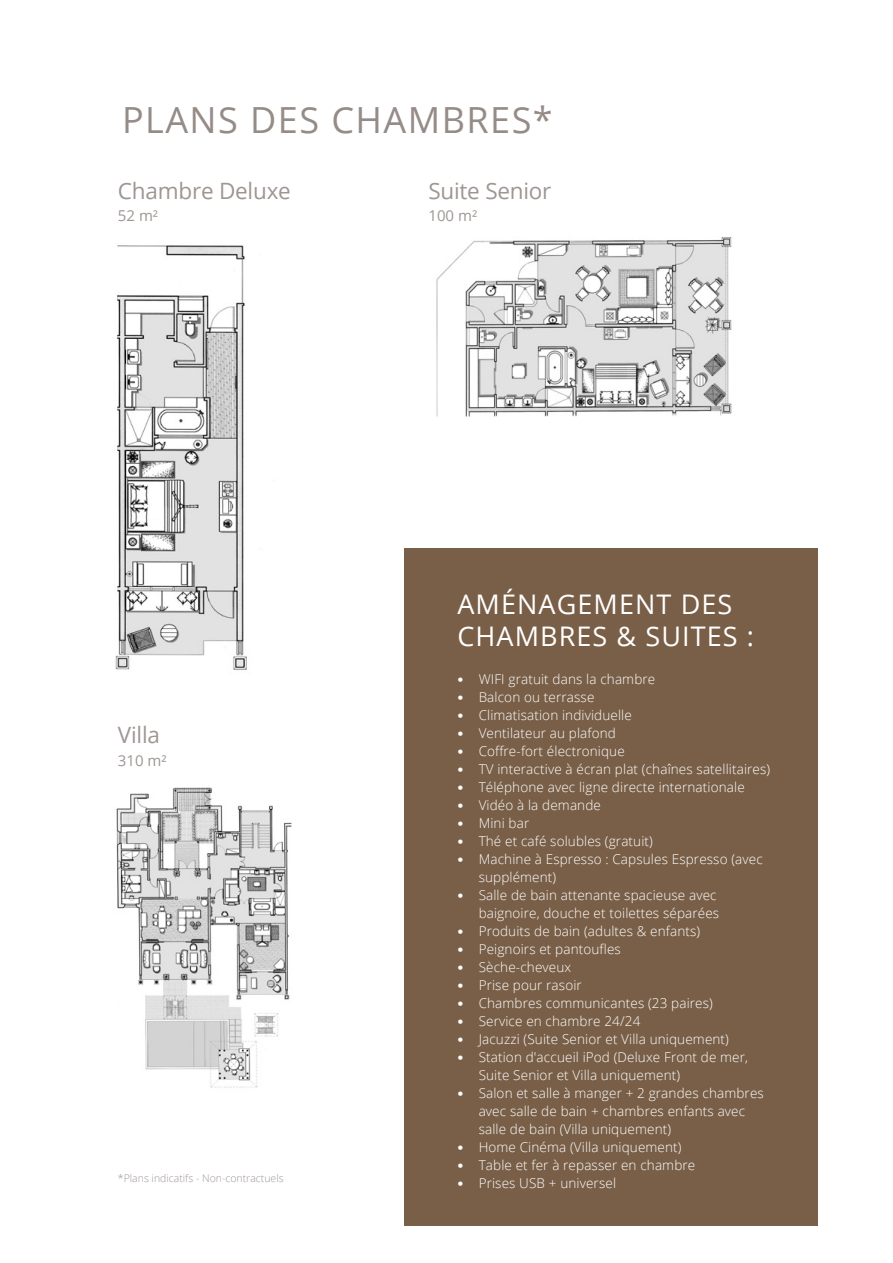
<style>
.page{position:relative;width:893px;height:1263px;background:#fff}
.page>*{position:absolute;margin:0;border:0;box-sizing:border-box;transform-origin:0 0}
.t1{font:36px "Open Sans";letter-spacing:.04em;color:#958b87}
.t2{font:27px/32.4px "Open Sans";letter-spacing:.04em;color:#fff}
.t3{font:22.5px "Open Sans";letter-spacing:-.01em;color:#9e9693}
.t4{font:15px "Open Sans";color:#9e9693}
.t5{font:300 13.5px/18px "Open Sans";letter-spacing:.01em;color:#fff}
.t6{font:300 10.5px "Open Sans";color:#9e9693}
.s1{font-family:"Kabel LT Std";font-weight:400;font-size:12px}
</style>
<div class="page">
<div style="left:404px;top:549px;width:414px;height:677px;background:#795f48"></div>
<img style="left:115px;top:245px;width:132px;height:425px">
<img style="left:436px;top:237px;width:296px;height:180px">
<img style="left:116px;top:787px;width:176px;height:301px">
<h1 class="t1" style="left:122px;top:95px;width:432px">PLANS DES CHAMBRES*</h1>
<h3 class="t3" style="left:118px;top:175px;width:174px">Chambre Deluxe</h3>
<p class="t4" style="left:118px;top:205px;width:42px">52 m²</p>
<h3 class="t3" style="left:428px;top:175px;width:125px">Suite Senior</h3>
<p class="t4" style="left:428px;top:205px;width:50px">100 m²</p>
<h3 class="t3" style="left:118px;top:720px;width:44px">Villa</h3>
<p class="t4" style="left:118px;top:750px;width:50px">310 m²</p>
<p class="t6" style="left:118px;top:1171px;width:167px">*Plans indicatifs - Non-contractuels</p>
<h2 class="t2" style="left:457px;top:587px;width:298px">AMÉNAGEMENT DES<br>CHAMBRES &amp; SUITES :</h2>
<p class="t5" style="left:457px;top:670px;width:199px"><span class="s1">•</span> WIFI gratuit dans la chambre</p>
<p class="t5" style="left:457px;top:688px;width:138px"><span class="s1">•</span> Balcon ou terrasse</p>
<p class="t5" style="left:457px;top:706px;width:176px"><span class="s1">•</span> Climatisation individuelle</p>
<p class="t5" style="left:457px;top:724px;width:160px"><span class="s1">•</span> Ventilateur au plafond</p>
<p class="t5" style="left:457px;top:742px;width:169px"><span class="s1">•</span> Coffre-fort électronique</p>
<p class="t5" style="left:457px;top:760px;width:314px"><span class="s1">•</span> TV interactive à écran plat (chaînes satellitaires)</p>
<p class="t5" style="left:457px;top:778px;width:289px"><span class="s1">•</span> Téléphone avec ligne directe internationale</p>
<p class="t5" style="left:457px;top:796px;width:145px"><span class="s1">•</span> Vidéo à la demande</p>
<p class="t5" style="left:457px;top:814px;width:73px"><span class="s1">•</span> Mini bar</p>
<p class="t5" style="left:457px;top:832px;width:197px"><span class="s1">•</span> Thé et café solubles (gratuit)</p>
<p class="t5" style="left:479px;top:850px;width:286px;text-indent:-21px"><span class="s1">•</span> Machine à Espresso : Capsules Espresso (avec supplément)</p>
<p class="t5" style="left:457px;top:886px;width:263px;text-align:right"><span class="s1">•</span> Salle de bain attenante spacieuse avec baignoire, douche et toilettes séparées</p>
<p class="t5" style="left:457px;top:922px;width:244px"><span class="s1">•</span> Produits de bain (adultes &amp; enfants)</p>
<p class="t5" style="left:457px;top:940px;width:165px"><span class="s1">•</span> Peignoirs et pantoufles</p>
<p class="t5" style="left:457px;top:958px;width:115px"><span class="s1">•</span> Sèche-cheveux</p>
<p class="t5" style="left:457px;top:976px;width:126px"><span class="s1">•</span> Prise pour rasoir</p>
<p class="t5" style="left:457px;top:994px;width:257px"><span class="s1">•</span> Chambres communicantes (23 paires)</p>
<p class="t5" style="left:457px;top:1012px;width:184px"><span class="s1">•</span> Service en chambre 24/24</p>
<p class="t5" style="left:457px;top:1030px;width:273px"><span class="s1">•</span> Jacuzzi (Suite Senior et Villa uniquement)</p>
<p class="t5" style="left:479px;top:1048px;width:271px;text-indent:-21px"><span class="s1">•</span> Station d'accueil iPod (Deluxe Front de mer,<br>Suite Senior et Villa uniquement)</p>
<p class="t5" style="left:479px;top:1084px;width:287px;text-indent:-21px"><span class="s1">•</span> Salon et salle à manger + 2 grandes chambres avec salle de bain + chambres enfants avec salle de bain (Villa uniquement)</p>
<p class="t5" style="left:457px;top:1138px;width:226px"><span class="s1">•</span> Home Cinéma (Villa uniquement)</p>
<p class="t5" style="left:457px;top:1156px;width:239px"><span class="s1">•</span> Table et fer à repasser en chambre</p>
<p class="t5" style="left:457px;top:1174px;width:160px"><span class="s1">•</span> Prises USB + universel</p>
</div>
